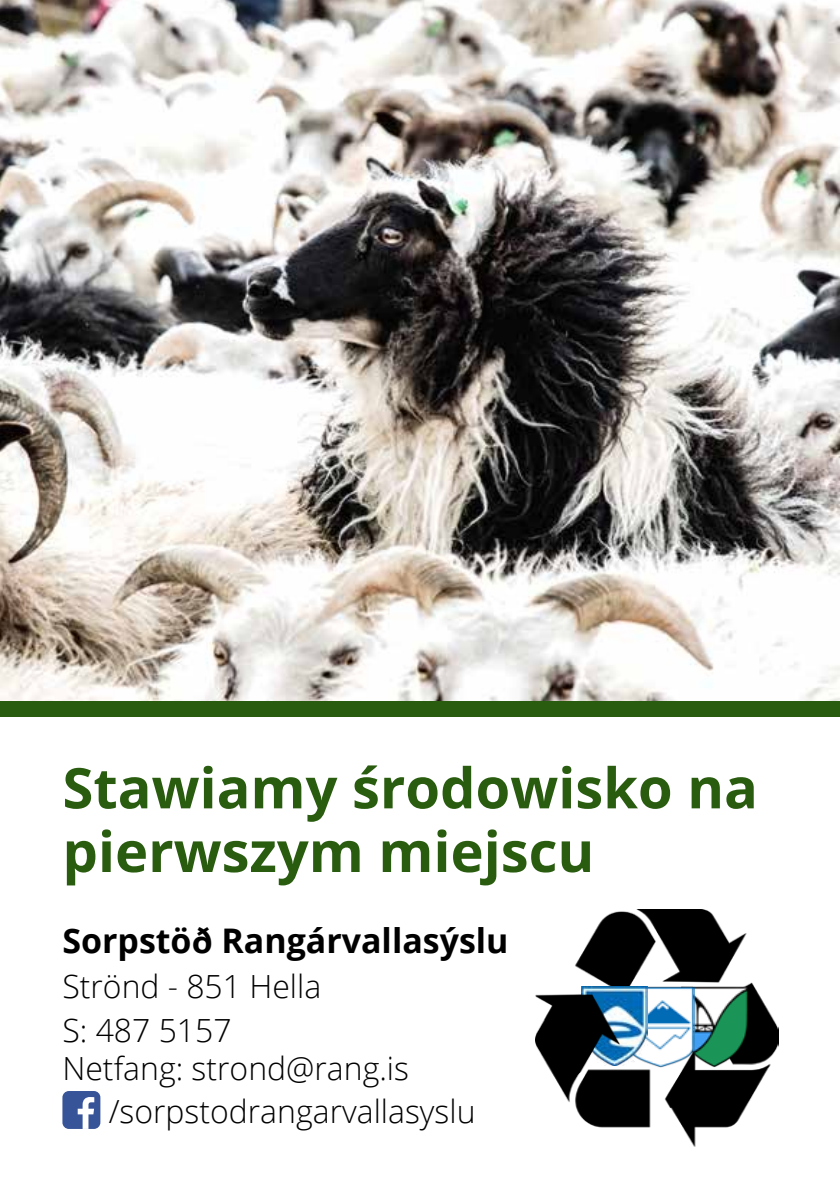
<style>
.page{position:relative;width:840px;height:1191px;background:#fff}
.page>*{position:absolute;margin:0;border:0;box-sizing:border-box;transform-origin:0 0}
.t1{font:700 56px/63.6px "Open Sans";color:#295c0f}
.t2{font:700 34px "Open Sans";color:#000}
.t3{font:300 31.8px/44.4px "Open Sans";color:#000}
</style>
<div class="page">
<img style="left:0;top:0;width:839px;height:701px">
<div style="left:62px;top:1091px;width:38px;height:38px;background:#385499;border-radius:6px"></div>
<svg style="left:78px;top:1097px;width:16px;height:32px"></svg>
<img style="left:555px;top:909px;width:223px;height:237px">
<img style="left:694px;top:986px;width:55px;height:63px">
<img style="left:628px;top:986px;width:66px;height:82px">
<img style="left:581px;top:987px;width:66px;height:78px">
<img style="left:535px;top:988px;width:86px;height:90px">
<img style="left:653px;top:1049px;width:125px;height:66px">
<div style="left:0;top:701px;width:839px;height:15px;background:#295c0f"></div>
<h1 class="t1" style="left:62px;top:755px;width:696px">Stawiamy środowisko na pierwszym miejscu</h1>
<p class="t2" style="left:62px;top:917px;width:447px">Sorpstöð Rangárvallasýslu</p>
<p class="t3" style="left:62px;top:963px;width:260px">Strönd - 851 Hella<br>S: 487 5157</p>
<p class="t3" style="left:109px;top:1046px;width:368px;line-height:42.6px;text-indent:-46px">Netfang: strond@rang.is /sorpstodrangarvallasyslu</p>
</div>
